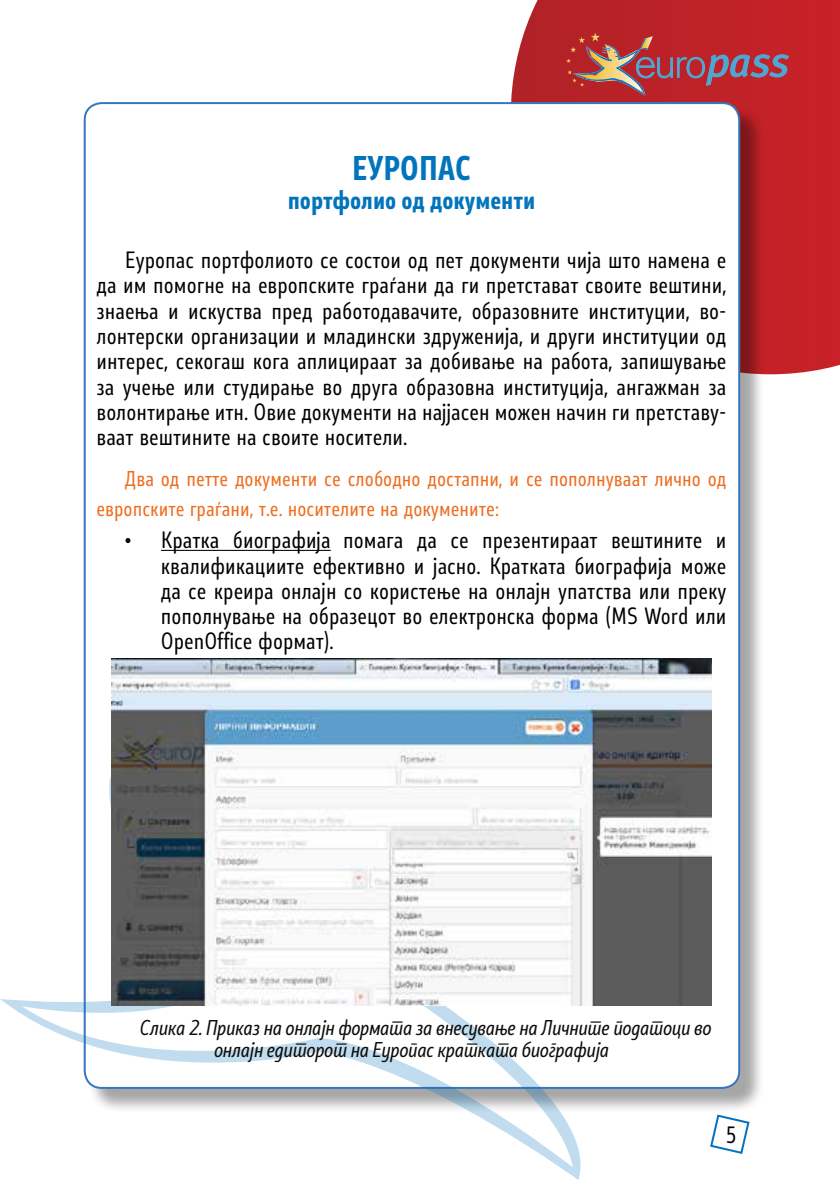
<style>
.page{position:relative;width:840px;height:1191px;background:#fff}
.page>*{position:absolute;margin:0;border:0;box-sizing:border-box;transform-origin:0 0}
.t1{font:700 32px "Stobi Sans Cn";color:#0074bc}
.t2{font:700 24px "Stobi Sans Cn";color:#0074bc}
.t3{font:22px/25.4px "Stobi Sans Cn";color:#000;text-align:justify}
.t4{font:20px/29.8px "Stobi Sans Cn";color:#ed6d20}
.t5{font:20px/22px "Stobi Sans Cn It";color:#0d0d0d}
</style>
<div class="page">
<svg style="left:511px;top:0;width:328px;height:374px;background:#c2282e"></svg>
<div style="left:87px;top:105px;width:677px;height:1008px;background:#000;opacity:.35"></div>
<div style="left:85px;top:103px;width:653px;height:985px;background:#fff;border-radius:17px"></div>
<svg style="left:566px;top:33px;width:222px;height:62px;background:#ae4046"></svg>
<svg style="left:704px;top:1109px;width:50px;height:45px"></svg>
<svg style="left:0;top:761px;width:582px;height:419px"></svg>
<hr style="left:161px;top:550px;width:169px;height:1px;background:#0d0d0d">
<img style="left:112px;top:659px;width:599px;height:346px">
<h1 class="t1" style="left:351px;top:146px;width:121px">ЕУРОПАС</h1>
<p class="t2" style="left:287px;top:183px;width:249px">портфолио од документи</p>
<p class="t3" style="left:96px;top:247px;width:631px;text-indent:28px">Еуропас портфолиото се состои од пет документи чија што намена е да им помогне на европските граѓани да ги претстават своите вештини, знаења и искуства пред работодавачите, образовните институции, во&shy;лонтерски организации и младински здруженија, и други институции од интерес, секогаш кога аплицираат за добивање на работа, запишување за учење или студирање во друга образовна институција, ангажман за волонтирање итн. Овие документи на најјасен можен начин ги претставу&shy;ваат вештините на своите носители.</p>
<p class="t4" style="left:96px;top:463px;width:631px;text-indent:28px">Два од петте документи се слободно достапни, и се пополнуваат лично од европските граѓани, т.е. носителите на докумените:</p>
<p class="t3" style="left:161px;top:527px;width:567px;text-indent:-36px">• Кратка биографија помага да се презентираат вештините и квалификациите ефективно и јасно. Кратката биографија може да се креира онлајн со користење на онлајн упатства или преку пополнување на образецот во електронска форма (MS Word или OpenOffice формат).</p>
<p class="t5" style="left:214px;top:1016px;width:498px;text-indent:-74px">Слика 2. Приказ на онлајн формата за внесување на Личните податоци во онлајн едиторот на Еуропас кратката биографија</p>
<p class="t3" style="left:725px;top:1121px;width:11px">5</p>
</div>
